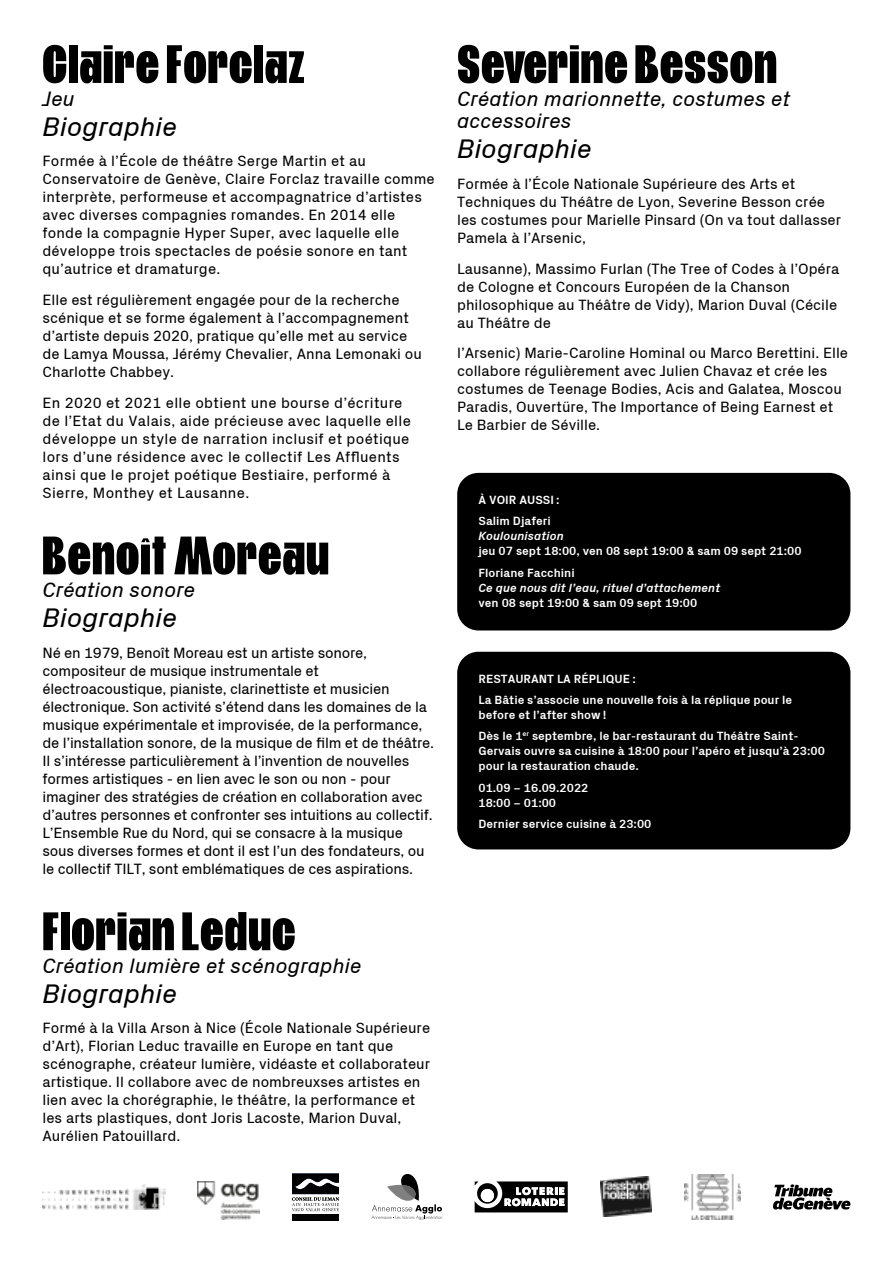
<style>
.page{position:relative;width:893px;height:1263px;background:#fff}
.page>*{position:absolute;margin:0;border:0;box-sizing:border-box;transform-origin:0 0}
.t1{font:54px "Git Sans";letter-spacing:.02em;color:#000}
.t2{font:italic 27px "Px Grotesk";color:#000}
.t3{font:italic 21px/22.5px "Px Grotesk";color:#000}
.t4{font:15px/18px "Px Grotesk";color:#000}
.t5{font:15px/18px "Px Grotesk";letter-spacing:.02em;color:#000}
.t6{font:700 12px/21.3px "Px Grotesk";color:#fff}
.t7{font:italic 700 12px "Px Grotesk";color:#fff}
</style>
<div class="page">
<svg style="left:773px;top:1184px;width:78px;height:26px"></svg>
<img style="left:600px;top:1177px;width:52px;height:40px">
<div style="left:292px;top:1214px;width:47px;height:6px;background:#000"></div>
<svg style="left:292px;top:1173px;width:47px;height:38px"></svg>
<svg style="left:372px;top:1174px;width:70px;height:46px"></svg>
<svg style="left:475px;top:1181px;width:93px;height:31px"></svg>
<img style="left:43px;top:1184px;width:122px;height:25px">
<img style="left:684px;top:1175px;width:56px;height:44px">
<img style="left:198px;top:1182px;width:61px;height:37px">
<div style="left:457px;top:473px;width:393px;height:157px;background:#000;border-radius:21px"></div>
<div style="left:457px;top:652px;width:393px;height:197px;background:#000;border-radius:21px"></div>
<h1 class="t1" style="left:43px;top:39px;width:264px">Claire Forclaz</h1>
<h3 class="t3" style="left:43px;top:87px;width:34px">Jeu</h3>
<h2 class="t2" style="left:43px;top:111px;width:136px">Biographie</h2>
<p class="t4" style="left:43px;top:152px;width:394px">Formée à l’École de théâtre Serge Martin et au Conservatoire de Genève, Claire Forclaz travaille comme interprète, performeuse et accompagnatrice d’artistes avec diverses compagnies romandes. En 2014 elle fonde la compagnie Hyper Super, avec laquelle elle développe trois spectacles de poésie sonore en tant qu’autrice et dramaturge.</p>
<p class="t4" style="left:43px;top:291px;width:381px">Elle est régulièrement engagée pour de la recherche scénique et se forme également à l’accompagnement d’artiste depuis 2020, pratique qu’elle met au service de Lamya Moussa, Jérémy Chevalier, Anna Lemonaki ou Charlotte Chabbey.</p>
<p class="t5" style="left:43px;top:393px;width:370px">En 2020 et 2021 elle obtient une bourse d’écriture de l’Etat du Valais, aide précieuse avec laquelle elle développe un style de narration inclusif et poétique lors d’une résidence avec le collectif Les Affluents ainsi que le projet poétique Bestiaire, performé à Sierre, Monthey et Lausanne.</p>
<h1 class="t1" style="left:43px;top:531px;width:288px">Benoît Moreau</h1>
<h3 class="t3" style="left:43px;top:578px;width:154px">Création sonore</h3>
<h2 class="t2" style="left:43px;top:602px;width:136px">Biographie</h2>
<p class="t4" style="left:43px;top:643px;width:393px">Né en 1979, Benoît Moreau est un artiste sonore, compositeur de musique instrumentale et électroacoustique, pianiste, clarinettiste et musicien électronique. Son activité s’étend dans les domaines de la musique expérimentale et improvisée, de la performance, de l’installation sonore, de la musique de film et de théâtre.<br>Il s’intéresse particulièrement à l’invention de nouvelles formes artistiques - en lien avec le son ou non - pour imaginer des stratégies de création en collaboration avec d’autres personnes et confronter ses intuitions au collectif.<br>L’Ensemble Rue du Nord, qui se consacre à la musique sous diverses formes et dont il est l’un des fondateurs, ou le collectif TILT, sont emblématiques de ces aspirations.</p>
<h1 class="t1" style="left:43px;top:907px;width:254px">Florian Leduc</h1>
<h3 class="t3" style="left:43px;top:954px;width:321px">Création lumière et scénographie</h3>
<h2 class="t2" style="left:43px;top:978px;width:136px">Biographie</h2>
<p class="t4" style="left:43px;top:1019px;width:389px">Formé à la Villa Arson à Nice (École Nationale Supérieure d’Art), Florian Leduc travaille en Europe en tant que scénographe, créateur lumière, vidéaste et collaborateur artistique. Il collabore avec de nombreuxses artistes en lien avec la chorégraphie, le théâtre, la performance et les arts plastiques, dont Joris Lacoste, Marion Duval, Aurélien Patouillard.</p>
<h1 class="t1" style="left:457px;top:39px;width:321px">Severine Besson</h1>
<h3 class="t3" style="left:457px;top:87px;width:335px">Création marionnette, costumes et accessoires</h3>
<h2 class="t2" style="left:457px;top:134px;width:136px">Biographie</h2>
<p class="t4" style="left:457px;top:174px;width:386px">Formée à l’École Nationale Supérieure des Arts et Techniques du Théâtre de Lyon, Severine Besson crée les costumes pour Marielle Pinsard (On va tout dallasser Pamela à l’Arsenic,</p>
<p class="t4" style="left:457px;top:259px;width:384px">Lausanne), Massimo Furlan (The Tree of Codes à l’Opéra de Cologne et Concours Européen de la Chanson philosophique au Théâtre de Vidy), Marion Duval (Cécile au Théâtre de</p>
<p class="t4" style="left:457px;top:344px;width:393px">l’Arsenic) Marie-Caroline Hominal ou Marco Berettini. Elle collabore régulièrement avec Julien Chavaz et crée les costumes de Teenage Bodies, Acis and Galatea, Moscou Paradis, Ouvertüre, The Importance of Being Earnest et Le Barbier de Séville.</p>
<p class="t6" style="left:478px;top:489px;width:83px">À VOIR AUSSI :<br>Salim Djaferi</p>
<p class="t7" style="left:478px;top:529px;width:87px">Koulounisation</p>
<p class="t6" style="left:478px;top:540px;width:325px">jeu 07 sept 18:00, ven 08 sept 19:00 &amp; sam 09 sept 21:00<br>Floriane Facchini</p>
<p class="t7" style="left:478px;top:580px;width:243px">Ce que nous dit l’eau, rituel d’attachement</p>
<p class="t6" style="left:478px;top:591px;width:220px">ven 08 sept 19:00 &amp; sam 09 sept 19:00</p>
<p class="t6" style="left:478px;top:667px;width:315px">RESTAURANT LA RÉPLIQUE :<br>La Bâtie s’associe une nouvelle fois à la réplique pour le</p>
<p class="t6" style="left:478px;top:704px;width:322px">before et l’after show !<br>Dès le 1<sup>er</sup> septembre, le bar-restaurant du Théâtre Saint-</p>
<p class="t6" style="left:478px;top:743px;width:348px;line-height:15px">Gervais ouvre sa cuisine à 18:00 pour l’apéro et jusqu’à 23:00 pour la restauration chaude.</p>
<p class="t6" style="left:478px;top:780px;width:111px;line-height:15px">01.09 – 16.09.2022<br>18:00 – 01:00</p>
<p class="t6" style="left:478px;top:813px;width:174px">Dernier service cuisine à 23:00</p>
</div>
